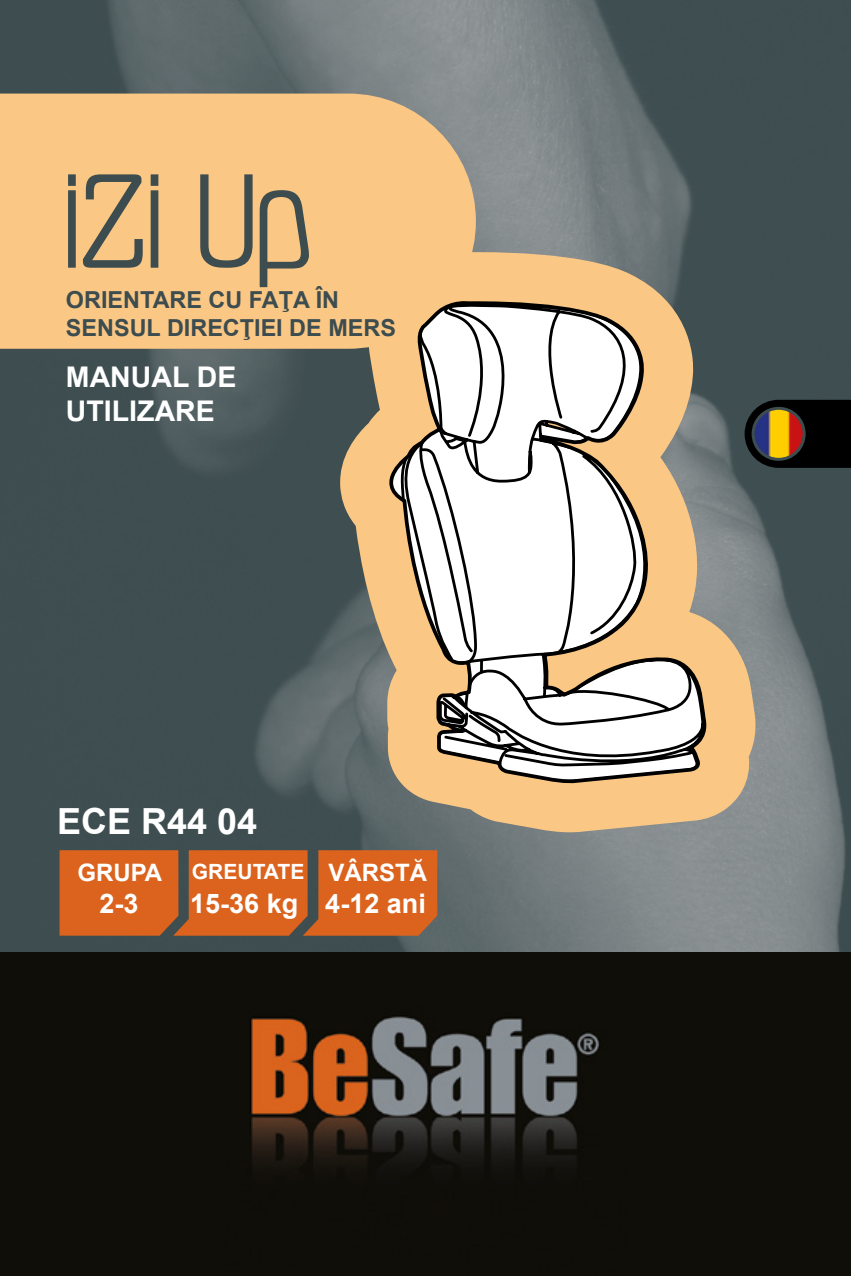
<style>
.page{position:relative;width:851px;height:1276px;background:#fff}
.page>*{position:absolute;margin:0;border:0;box-sizing:border-box;transform-origin:0 0}
.t1{font:700 36px "Arial";color:#fff}
.t2{font:700 28.5px/34.2px "Arial";color:#fff}
.t3{font:700 27px "Arial";color:#fff}
.t4{font:700 24px "Arial";color:#fff}
.t5{font:700 23.4px/28.2px "Arial";color:#3c4c4f}
.s1{font-size:21px}
</style>
<div class="page">
<img style="left:0;top:0;width:850px;height:952px">
<div style="left:0;top:94px;width:476px;height:255px;background:#fbc784"></div>
<svg style="left:60px;top:850px;width:325px;height:85px;background:#d06120"></svg>
<img style="left:0;top:952px;width:850px;height:324px">
<div style="left:68px;top:174px;width:8px;height:12px;background:#3c4c4f"></div>
<div style="left:68px;top:190px;width:8px;height:78px;background:#3c4c4f"></div>
<svg style="left:83px;top:174px;width:60px;height:94px;background:#ba9d71"></svg>
<div style="left:151px;top:174px;width:7px;height:12px;background:#3c4c4f"></div>
<div style="left:151px;top:190px;width:7px;height:78px;background:#3c4c4f"></div>
<svg style="left:259px;top:190px;width:50px;height:97px;background:#b89c71"></svg>
<svg style="left:200px;top:174px;width:52px;height:94px;background:#b99c71"></svg>
<svg style="left:385px;top:832px;width:323px;height:136px;background:#716c67"></svg>
<svg style="left:338px;top:252px;width:419px;height:580px;background:#a59476"></svg>
<svg style="left:372px;top:301px;width:336px;height:483px"></svg>
<svg style="left:744px;top:400px;width:106px;height:68px;background:#070909"></svg>
<img style="left:753px;top:409px;width:51px;height:50px">
<div style="left:751px;top:407px;width:54px;height:54px;border:3px solid #3c4c4f;border-radius:50%"></div>
<p class="t5" style="left:66px;top:286px;width:275px">ORIENTARE C U FAŢA ÎN<br>SENSUL DIREC</p>
<p class="t5" style="left:240px;top:314px;width:158px">ŢIEI DE MERS</p>
<p class="t2" style="left:66px;top:360px;width:168px">MANUAL DE<br>UTILIZARE</p>
<h1 class="t1" style="left:57px;top:797px;width:202px">ECE R44 04</h1>
<p class="t4" style="left:77px;top:856px;width:351px">GRUPA <span class="s1">GRE UTATE</span> VÂRSTĂ</p>
<p class="t3" style="left:100px;top:885px;width:41px">2-3</p>
<p class="t3" style="left:190px;top:885px;width:237px">15-36 KG 4-12 ANI</p>
</div>
